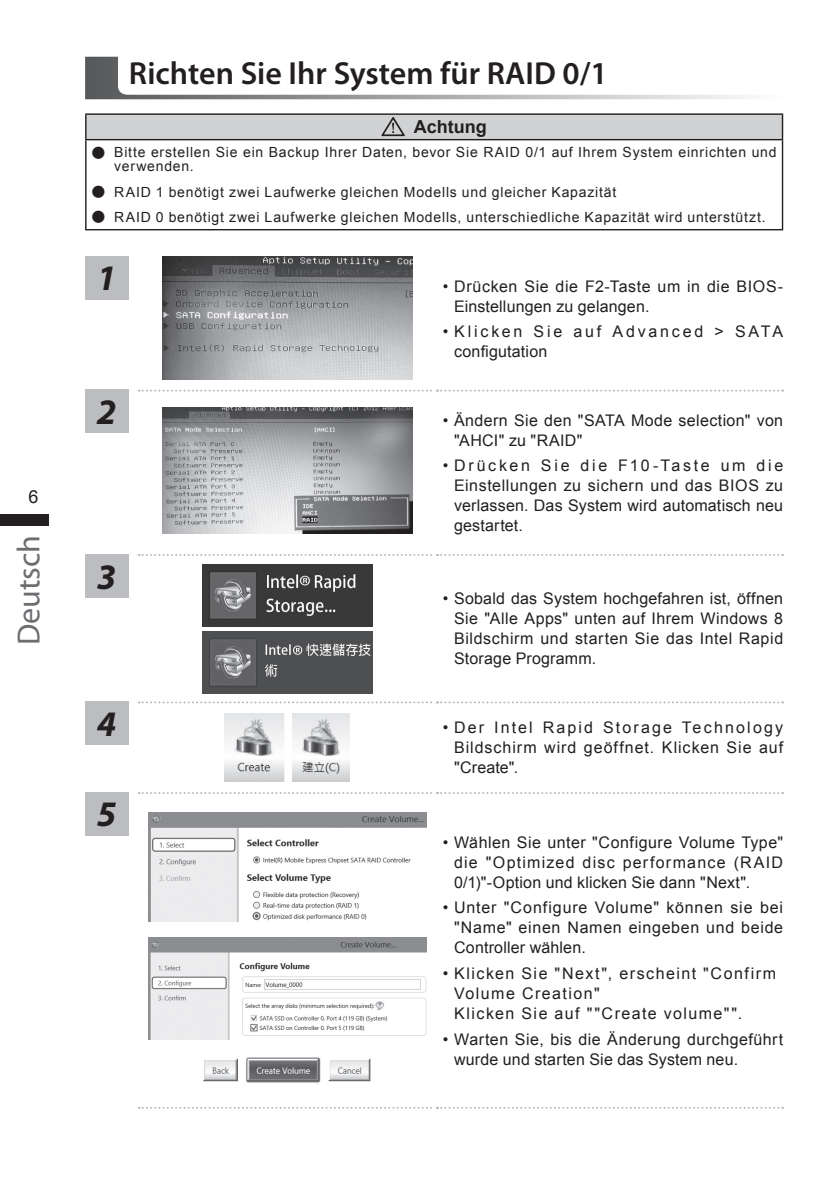
<style>
.page{position:relative;width:840px;height:1191px;background:#fff}
.page>*{position:absolute;margin:0;border:0;box-sizing:border-box;transform-origin:0 0}
.t1{font:italic 700 36px "Myriad Pro";color:#231f20}
.t2{font:600 32px "Myriad Pro";color:#231f20}
.t3{font:32px "Myriad Pro";color:#6c6d70}
.t4{font:700 18px "Arial";color:#231f20}
.t5{font:18px "Arial";color:#231f20}
.t6{font:16px/20px "Arial";letter-spacing:.035em;color:#231f20;text-align:justify}
.t7{font:16px/20px "Arial";letter-spacing:.09em;color:#231f20}
.t8{font:16px/20px "Arial";letter-spacing:.015em;color:#231f20}
.t9{font:16px/20px "Arial";letter-spacing:.17em;color:#231f20}
.t10{font:14px/14px "Arial";letter-spacing:.055em;color:#231f20}
.s1{font-family:"DF Hei Md WINP HK BF"}
</style>
<div class="page">
<div style="left:0;top:514px;width:49px;height:12px;background:#231f20"></div>
<div style="left:85px;top:390px;width:43px;height:43px;background:#bcbdc0"></div>
<div style="left:85px;top:257px;width:43px;height:43px;background:#bcbdc0"></div>
<div style="left:85px;top:555px;width:43px;height:43px;background:#bcbdc0"></div>
<div style="left:85px;top:702px;width:43px;height:43px;background:#bcbdc0"></div>
<div style="left:85px;top:792px;width:43px;height:43px;background:#bcbdc0"></div>
<svg style="left:138px;top:389px;width:644px;height:2px"></svg>
<svg style="left:138px;top:554px;width:644px;height:2px"></svg>
<svg style="left:138px;top:701px;width:644px;height:2px"></svg>
<svg style="left:138px;top:792px;width:644px;height:2px"></svg>
<svg style="left:138px;top:1106px;width:644px;height:2px"></svg>
<img style="left:162px;top:257px;width:250px;height:122px">
<img style="left:162px;top:407px;width:250px;height:126px">
<img style="left:202px;top:564px;width:170px;height:62px">
<img style="left:202px;top:631px;width:170px;height:62px">
<img style="left:225px;top:713px;width:124px;height:68px">
<img style="left:148px;top:812px;width:278px;height:109px">
<img style="left:148px;top:938px;width:278px;height:101px">
<img style="left:203px;top:1057px;width:168px;height:26px">
<div style="left:86px;top:114px;width:696px;height:26px;background:#d1d2d4"></div>
<hr style="left:85px;top:113px;width:697px;height:2px;background:#231f20">
<svg style="left:85px;top:115px;width:1px;height:24px"></svg>
<svg style="left:781px;top:115px;width:1px;height:24px"></svg>
<hr style="left:85px;top:139px;width:697px;height:1px;background:#231f20">
<hr style="left:85px;top:140px;width:1px;height:89px;background:#231f20">
<hr style="left:781px;top:140px;width:1px;height:89px;background:#231f20">
<hr style="left:85px;top:229px;width:697px;height:1px;background:#231f20">
<svg style="left:381px;top:117px;width:23px;height:19px"></svg>
<svg style="left:85px;top:57px;width:659px;height:42px"></svg>
<p class="t5" style="left:28px;top:485px;width:12px">6</p>
<h2 class="t3" style="left:9px;top:645px;width:112px;rotate:-90deg">Deutsch</h2>
<h2 class="t2" style="left:129px;top:52px;width:480px">Richten Sie Ihr System für RAID 0/1</h2>
<p class="t4" style="left:413px;top:115px;width:74px">Achtung</p>
<p class="t10" style="left:114px;top:146px;width:663px;text-indent:-23px"><span class="s1">●</span> Bitte erstellen Sie ein Backup Ihrer Daten, bevor Sie RAID 0/1 auf Ihrem System einrichten und verwenden.</p>
<p class="t10" style="left:91px;top:185px;width:526px"><span class="s1">●</span> RAID 1 benötigt zwei Laufwerke gleichen Modells und gleicher Kapazität</p>
<p class="t10" style="left:91px;top:210px;width:675px"><span class="s1">●</span> RAID 0 benötigt zwei Laufwerke gleichen Modells, unterschiedliche Kapazität wird unterstützt.</p>
<h1 class="t1" style="left:97px;top:255px;width:21px">1</h1>
<h1 class="t1" style="left:97px;top:388px;width:21px">2</h1>
<h1 class="t1" style="left:97px;top:553px;width:21px">3</h1>
<h1 class="t1" style="left:97px;top:700px;width:21px">4</h1>
<h1 class="t1" style="left:97px;top:790px;width:21px">5</h1>
<p class="t8" style="left:454px;top:276px;width:330px;text-indent:-11px">• Drücken Sie die F2-Taste um in die BIOS-<br>Einstellungen zu gelangen.</p>
<p class="t9" style="left:454px;top:322px;width:330px;text-indent:-11px">• Klicken Sie auf Advanced &gt; SATA configutation</p>
<p class="t6" style="left:454px;top:410px;width:330px;text-indent:-11px">• Ändern Sie den "SATA Mode selection" von "AHCI" zu "RAID"</p>
<p class="t6" style="left:454px;top:456px;width:330px;text-indent:-11px">• Drücken Sie die F10-Taste um die Einstellungen zu sichern und das BIOS zu verlassen. Das System wird automatisch neu gestartet.</p>
<p class="t6" style="left:454px;top:589px;width:330px;text-indent:-11px">• Sobald das System hochgefahren ist, öffnen Sie "Alle Apps" unten auf Ihrem Windows 8<br>Bildschirm und starten Sie das Intel Rapid Storage Programm.</p>
<p class="t6" style="left:454px;top:718px;width:330px;text-indent:-11px">• Der Intel Rapid Storage Technology Bildschirm wird geöffnet. Klicken Sie auf "Create".</p>
<p class="t6" style="left:454px;top:832px;width:330px;text-indent:-11px">• Wählen Sie unter "Configure Volume Type" die "Optimized disc performance (RAID 0/1)"-Option und klicken Sie dann "Next".</p>
<p class="t6" style="left:454px;top:898px;width:330px;text-indent:-11px">• Unter "Configure Volume" können sie bei "Name" einen Namen eingeben und beide Controller wählen.</p>
<p class="t7" style="left:454px;top:963px;width:323px;text-indent:-11px">• Klicken Sie "Next", erscheint "Confirm<br>Volume Creation"<br>Klicken Sie auf ""Create volume"".</p>
<p class="t6" style="left:454px;top:1029px;width:330px;text-indent:-11px">• Warten Sie, bis die Änderung durchgeführt wurde und starten Sie das System neu.</p>
</div>
